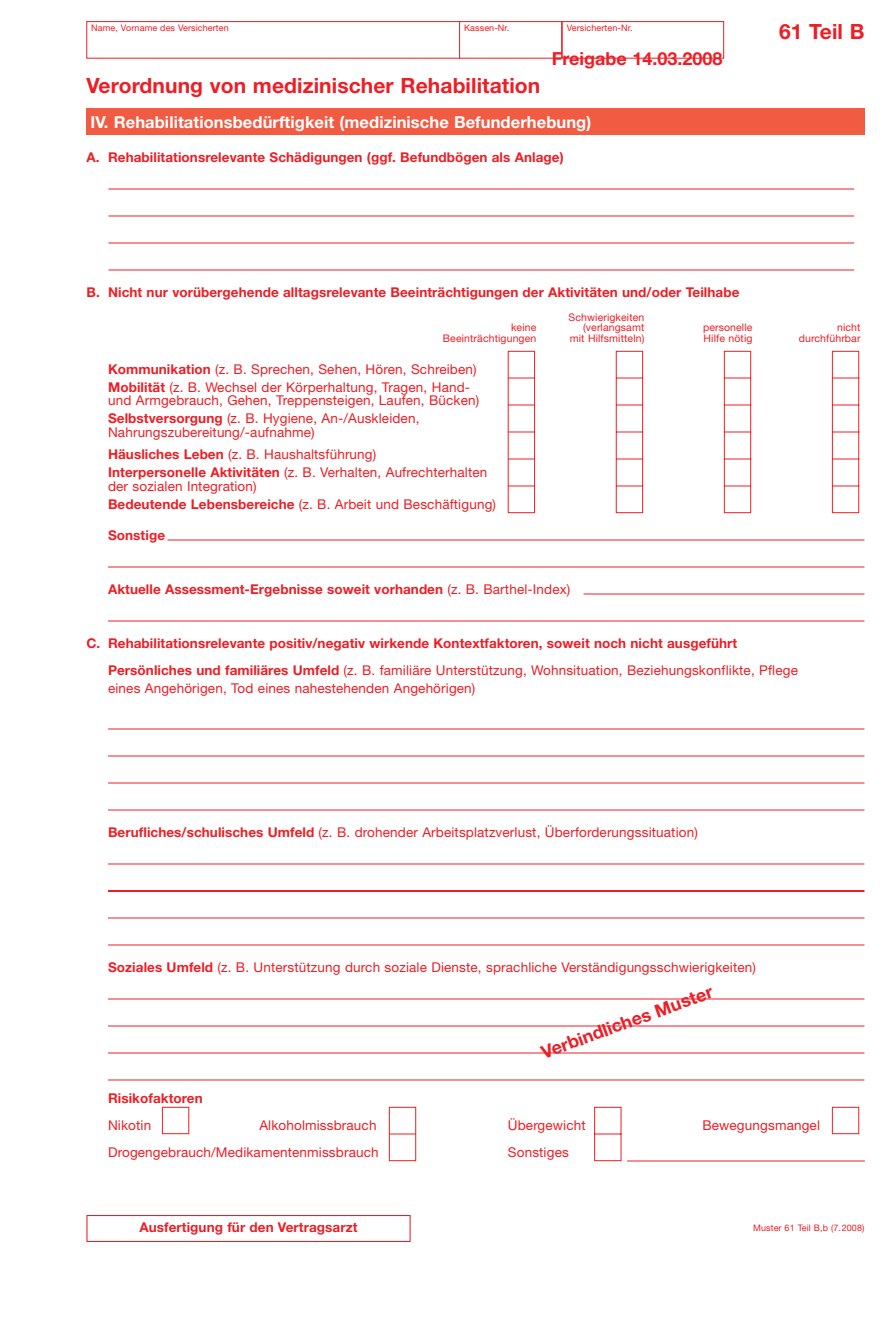
<style>
.page{position:relative;width:893px;height:1335px;background:#fff}
.page>*{position:absolute;margin:0;border:0;box-sizing:border-box;transform-origin:0 0}
.t1{font:700 21px "Helvetica Neue";letter-spacing:.005em;color:#ed1e25}
.t2{font:700 18px "Helvetica Neue LT";color:#ed1e25}
.t3{font:700 18px "Helvetica Neue";color:#ed1e25}
.t4{font:700 16.5px "Helvetica Neue";letter-spacing:.005em;color:#fff}
.t5{font:13.5px/18px "Helvetica Neue";letter-spacing:.01em;color:#ed1e25}
.t6{font:700 13.5px/27px "Helvetica Neue";letter-spacing:.005em;color:#ed1e25}
.t7{font:10.5px "Helvetica Neue";letter-spacing:.01em;color:#ed1e25}
.t8{font:9px "Helvetica Neue";letter-spacing:.01em;color:#ed1e25}
.s1{font-weight:700}
.s2{font-weight:400}
</style>
<div class="page">
<div style="left:86px;top:21px;width:374px;height:38px;border:1px solid #ed1e25"></div>
<div style="left:459px;top:21px;width:103px;height:38px;border:1px solid #ed1e25"></div>
<div style="left:562px;top:21px;width:162px;height:38px;border:1px solid #ed1e25"></div>
<svg style="left:162px;top:539px;width:226px;height:596px"></svg>
<hr style="left:108px;top:189px;width:746px;height:1px;background:#ed1e25">
<hr style="left:108px;top:216px;width:746px;height:1px;background:#ed1e25">
<hr style="left:108px;top:243px;width:746px;height:1px;background:#ed1e25">
<hr style="left:108px;top:270px;width:746px;height:1px;background:#ed1e25">
<hr style="left:167px;top:540px;width:697px;height:1px;background:#ed1e25">
<hr style="left:108px;top:567px;width:756px;height:1px;background:#ed1e25">
<hr style="left:108px;top:621px;width:756px;height:1px;background:#ed1e25">
<hr style="left:108px;top:729px;width:756px;height:1px;background:#ed1e25">
<hr style="left:108px;top:756px;width:756px;height:1px;background:#ed1e25">
<hr style="left:108px;top:783px;width:756px;height:1px;background:#ed1e25">
<hr style="left:108px;top:810px;width:756px;height:1px;background:#ed1e25">
<hr style="left:108px;top:864px;width:756px;height:1px;background:#ed1e25">
<hr style="left:108px;top:891px;width:756px;height:1px;background:#ed1e25">
<hr style="left:108px;top:918px;width:756px;height:1px;background:#ed1e25">
<hr style="left:108px;top:945px;width:756px;height:1px;background:#ed1e25">
<hr style="left:108px;top:999px;width:756px;height:1px;background:#ed1e25">
<hr style="left:108px;top:1026px;width:756px;height:1px;background:#ed1e25">
<hr style="left:108px;top:1053px;width:756px;height:1px;background:#ed1e25">
<hr style="left:108px;top:1080px;width:756px;height:1px;background:#ed1e25">
<svg style="left:388px;top:351px;width:477px;height:811px"></svg>
<div style="left:86px;top:1215px;width:324px;height:27px;border:1px solid #ed1e25"></div>
<div style="left:86px;top:108px;width:778px;height:27px;background:#f15b42"></div>
<p class="t8" style="left:91px;top:24px;width:139px">Name, Vorname des Versicherten</p>
<p class="t8" style="left:464px;top:24px;width:47px">Kassen-Nr.</p>
<p class="t8" style="left:566px;top:24px;width:67px">Versicherten-Nr.</p>
<h1 class="t1" style="left:86px;top:78px;width:455px">Verordnung von medizinischer Rehabilitation</h1>
<h2 class="t3" style="left:552px;top:51px;width:172px">Freigabe 14.03.2008</h2>
<p class="t4" style="left:91px;top:115px;width:502px">IV. Rehabilitationsbedürftigkeit (medizinische Befunderhebung)</p>
<p class="t6" style="left:86px;top:145px;width:478px">A. Rehabilitationsrelevante Schädigungen (ggf. Befundbögen als Anlage)</p>
<h1 class="t1" style="left:779px;top:24px;width:87px">61 Teil B</h1>
<p class="t6" style="left:86px;top:280px;width:654px">B. Nicht nur vorübergehende alltagsrelevante Beeinträchtigungen der Aktivitäten und/oder Teilhabe</p>
<p class="t7" style="left:568px;top:313px;width:77px">Schwierigkeiten</p>
<p class="t7" style="left:511px;top:323px;width:27px">keine</p>
<p class="t7" style="left:583px;top:323px;width:63px">(verlangsamt</p>
<p class="t7" style="left:703px;top:323px;width:51px">personelle</p>
<p class="t7" style="left:837px;top:323px;width:25px">nicht</p>
<p class="t7" style="left:443px;top:334px;width:95px">Beeinträchtigungen</p>
<p class="t7" style="left:569px;top:334px;width:76px">mit Hilfsmitteln)</p>
<p class="t7" style="left:703px;top:334px;width:50px">Hilfe nötig</p>
<p class="t7" style="left:798px;top:334px;width:63px">durchführbar</p>
<p class="t5" style="left:108px;top:361px;width:370px"><span class="s1">Kommunikation</span> (z. B. Sprechen, Sehen, Hören, Schreiben)<br><span class="s1">Mobilität</span> (z. B. Wechsel der Körperhaltung, Tragen, Hand-</p>
<p class="t5" style="left:108px;top:392px;width:373px">und Armgebrauch, Gehen, Treppensteigen, Laufen, Bücken)<br><span class="s1">Selbstversorgung</span> (z. B. Hygiene, An-/Auskleiden,</p>
<p class="t5" style="left:108px;top:422px;width:270px;line-height:22.5px">Nahrungszubereitung/-aufnahme)<br><span class="s1">Häusliches Leben</span> (z. B. Haushaltsführung)</p>
<p class="t5" style="left:108px;top:467px;width:381px;line-height:13.5px"><span class="s1">Interpersonelle Aktivitäten</span> (z. B. Verhalten, Aufrechterhalten der sozialen Integration)</p>
<p class="t5" style="left:108px;top:496px;width:389px"><span class="s1">Bedeutende Lebensbereiche</span> (z. B. Arbeit und Beschäftigung)</p>
<p class="t6" style="left:108px;top:523px;width:59px">Sonstige</p>
<p class="t6" style="left:108px;top:577px;width:464px">Aktuelle Assessment-Ergebnisse soweit vorhanden <span class="s2">(z. B. Barthel-Index)</span></p>
<p class="t6" style="left:108px;top:631px;width:691px;text-indent:-22px">C. Rehabilitationsrelevante positiv/negativ wirkende Kontextfaktoren, soweit noch nicht ausgeführt<br>Persönliches und familiäres Umfeld <span class="s2">(z. B. familiäre Unterstützung, Wohnsituation, Beziehungskonflikte, Pflege</span></p>
<p class="t5" style="left:108px;top:680px;width:369px">eines Angehörigen, Tod eines nahestehenden Angehörigen)</p>
<p class="t5" style="left:108px;top:824px;width:591px"><span class="s1">Berufliches/schulisches Umfeld</span> (z. B. drohender Arbeitsplatzverlust, Überforderungssituation)</p>
<p class="t5" style="left:108px;top:959px;width:649px"><span class="s1">Soziales Umfeld</span> (z. B. Unterstützung durch soziale Dienste, sprachliche Verständigungsschwierigkeiten)</p>
<h2 class="t2" style="left:538px;top:1043px;width:183px;rotate:-20deg">Verbindliches Muster</h2>
<p class="t6" style="left:108px;top:1085px;width:96px">Risikofaktoren</p>
<p class="t5" style="left:108px;top:1117px;width:45px">Nikotin</p>
<p class="t5" style="left:259px;top:1117px;width:119px">Alkoholmissbrauch</p>
<p class="t5" style="left:508px;top:1117px;width:79px">Übergewicht</p>
<p class="t5" style="left:702px;top:1117px;width:119px">Bewegungsmangel</p>
<p class="t5" style="left:108px;top:1144px;width:272px">Drogengebrauch/Medikamentenmissbrauch</p>
<p class="t5" style="left:508px;top:1144px;width:62px">Sonstiges</p>
<p class="t6" style="left:139px;top:1215px;width:219px">Ausfertigung für den Vertragsarzt</p>
<p class="t8" style="left:753px;top:1225px;width:113px">Muster 61 Teil B,b (7.2008)</p>
</div>
